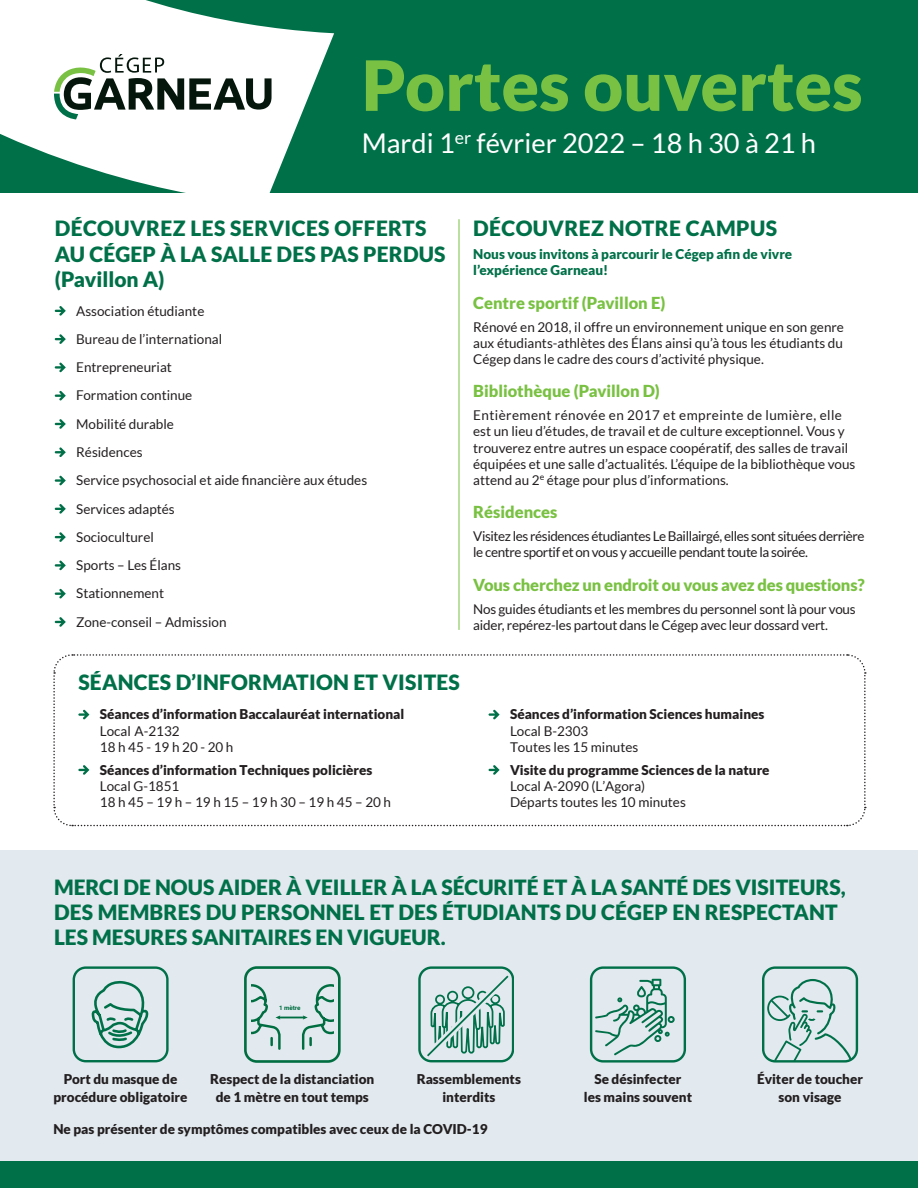
<style>
.page{position:relative;width:918px;height:1188px;background:#fff}
.page>*{position:absolute;margin:0;border:0;box-sizing:border-box;transform-origin:0 0}
.t1{font:900 69.3px "Lato";color:#79c142}
.t2{font:27.3px "Lato";color:#fff}
.t3{font:900 21px/25.5px "Lato";letter-spacing:.01em;color:#007049}
.t4{font:900 16.5px "Lato";color:#79c142}
.t5{font:13.5px/16.2px "Lato";color:#231f20}
.t6{font:900 13.5px/18px "Lato";color:#231f20;text-align:center}
.t7{font:13.5px/16.2px "Lato";letter-spacing:-.03em;color:#231f20}
.t8{font:900 13.5px/16.2px "Lato";color:#007049}
.t9{font:700 6.15px "Heebo";color:#006e40}
</style>
<div class="page">
<div style="left:0;top:851px;width:918px;height:310px;background:#e2e9ef"></div>
<div style="left:0;top:0;width:918px;height:192px;background:#007049"></div>
<svg style="left:0;top:0;width:334px;height:193px;fill:#fff"></svg>
<svg style="left:54px;top:54px;width:218px;height:65px;background:#b5bdb7"></svg>
<svg style="left:55px;top:306px;width:11px;height:10px"></svg>
<svg style="left:55px;top:334px;width:11px;height:10px"></svg>
<svg style="left:55px;top:363px;width:11px;height:9px"></svg>
<svg style="left:55px;top:391px;width:11px;height:10px"></svg>
<svg style="left:55px;top:419px;width:11px;height:10px"></svg>
<svg style="left:55px;top:447px;width:11px;height:10px"></svg>
<svg style="left:55px;top:476px;width:11px;height:9px"></svg>
<svg style="left:55px;top:504px;width:11px;height:10px"></svg>
<svg style="left:55px;top:532px;width:11px;height:10px"></svg>
<svg style="left:55px;top:561px;width:11px;height:9px"></svg>
<svg style="left:55px;top:589px;width:11px;height:10px"></svg>
<svg style="left:55px;top:617px;width:11px;height:10px"></svg>
<hr style="left:459px;top:219px;width:1px;height:411px;background:#79c142">
<div style="left:0;top:1161px;width:918px;height:27px;background:#007049"></div>
<div style="left:73px;top:966px;width:95px;height:96px;border:2px solid #007049;border-radius:12px"></div>
<svg style="left:91px;top:980px;width:58px;height:69px"></svg>
<div style="left:590px;top:966px;width:96px;height:97px;border:2px solid #007049;border-radius:12px"></div>
<svg style="left:595px;top:979px;width:80px;height:76px"></svg>
<div style="left:762px;top:966px;width:96px;height:97px;border:2px solid #007049;border-radius:12px"></div>
<svg style="left:767px;top:979px;width:84px;height:82px"></svg>
<svg style="left:418px;top:966px;width:96px;height:97px"></svg>
<svg style="left:53px;top:654px;width:813px;height:173px"></svg>
<div style="left:244px;top:966px;width:97px;height:97px;border:3px solid #006e40;border-radius:11px"></div>
<svg style="left:252px;top:984px;width:82px;height:66px"></svg>
<h1 class="t1" style="left:362px;top:45px;width:502px">Portes ouvertes</h1>
<h2 class="t2" style="left:362px;top:128px;width:456px">Mardi 1<sup>er</sup> février 2022 – 18 h 30 à 21 h</h2>
<h3 class="t3" style="left:55px;top:215px;width:392px">DÉCOUVREZ LES SERVICES OFFERTS<br>AU CÉGEP À LA SALLE DES PAS PERDUS (Pavillon A)</h3>
<p class="t5" style="left:76px;top:296px;width:293px;line-height:28.3px">Association étudiante<br>Bureau de l’international<br>Entrepreneuriat<br>Formation continue<br>Mobilité durable<br>Résidences<br>Service psychosocial et aide financière aux études<br>Services adaptés<br>Socioculturel<br>Sports – Les Élans<br>Stationnement<br>Zone-conseil – Admission</p>
<h3 class="t3" style="left:473px;top:215px;width:305px">DÉCOUVREZ NOTRE CAMPUS</h3>
<p class="t8" style="left:473px;top:246px;width:321px">Nous vous invitons à parcourir le Cégep afin de vivre l’expérience Garneau!</p>
<p class="t4" style="left:473px;top:293px;width:194px">Centre sportif (Pavillon E)</p>
<p class="t5" style="left:473px;top:318px;width:372px;text-align:justify">Rénové en 2018, il offre un environnement unique en son genre aux étudiants-athlètes des Élans ainsi qu’à tous les étudiants du Cégep dans le cadre des cours d’activité physique.</p>
<p class="t4" style="left:473px;top:382px;width:188px">Bibliothèque (Pavillon D)</p>
<p class="t5" style="left:473px;top:407px;width:384px">Entièrement rénovée en 2017 et empreinte de lumière, elle est un lieu d’études, de travail et de culture exceptionnel. Vous y trouverez entre autres un espace coopératif, des salles de travail équipées et une salle d’actualités. L’équipe de la bibliothèque vous attend au 2<sup>e</sup> étage pour plus d’informations.</p>
<p class="t4" style="left:473px;top:503px;width:86px">Résidences</p>
<p class="t7" style="left:473px;top:528px;width:393px">Visitez les résidences étudiantes Le Baillairgé, elles sont situées derrière le centre sportif et on vous y accueille pendant toute la soirée.</p>
<p class="t4" style="left:473px;top:575px;width:393px">Vous cherchez un endroit ou vous avez des questions?</p>
<p class="t5" style="left:473px;top:601px;width:384px">Nos guides étudiants et les membres du personnel sont là pour vous aider, repérez-les partout dans le Cégep avec leur dossard vert.</p>
<h3 class="t3" style="left:78px;top:669px;width:383px">SÉANCES D’INFORMATION ET VISITES</h3>
<p class="t6" style="left:100px;top:705px;width:306px">Séances d’information Baccalauréat international</p>
<p class="t5" style="left:100px;top:723px;width:135px">Local A-2132<br>18 h 45 - 19 h 20 - 20 h</p>
<p class="t6" style="left:100px;top:761px;width:274px">Séances d’information Techniques policières</p>
<p class="t5" style="left:100px;top:778px;width:293px">Local G-1851<br>18 h 45 – 19 h – 19 h 15 – 19 h 30 – 19 h 45 – 20 h</p>
<p class="t6" style="left:510px;top:705px;width:256px">Séances d’information Sciences humaines</p>
<p class="t5" style="left:510px;top:723px;width:130px">Local B-2303<br>Toutes les 15 minutes</p>
<p class="t6" style="left:510px;top:761px;width:261px">Visite du programme Sciences de la nature</p>
<p class="t5" style="left:510px;top:778px;width:177px">Local A-2090 (L’Agora)<br>Départs toutes les 10 minutes</p>
<h3 class="t3" style="left:54px;top:874px;width:793px">MERCI DE NOUS AIDER À VEILLER À LA SÉCURITÉ ET À LA SANTÉ DES VISITEURS,<br>DES MEMBRES DU PERSONNEL ET DES ÉTUDIANTS DU CÉGEP EN RESPECTANT<br>LES MESURES SANITAIRES EN VIGUEUR.</h3>
<p class="t9" style="left:279px;top:1003px;width:23px">1 mètre</p>
<p class="t6" style="left:54px;top:1070px;width:135px">Port du masque de procédure obligatoire</p>
<p class="t6" style="left:210px;top:1070px;width:166px">Respect de la distanciation de 1 mètre en tout temps</p>
<p class="t6" style="left:584px;top:1070px;width:110px">Se désinfecter<br>les mains souvent</p>
<p class="t6" style="left:757px;top:1070px;width:108px">Éviter de toucher son visage</p>
<p class="t6" style="left:417px;top:1070px;width:106px">Rassemblements interdits</p>
<p class="t6" style="left:53px;top:1120px;width:436px">Ne pas présenter de symptômes compatibles avec ceux de la COVID-19</p>
</div>
